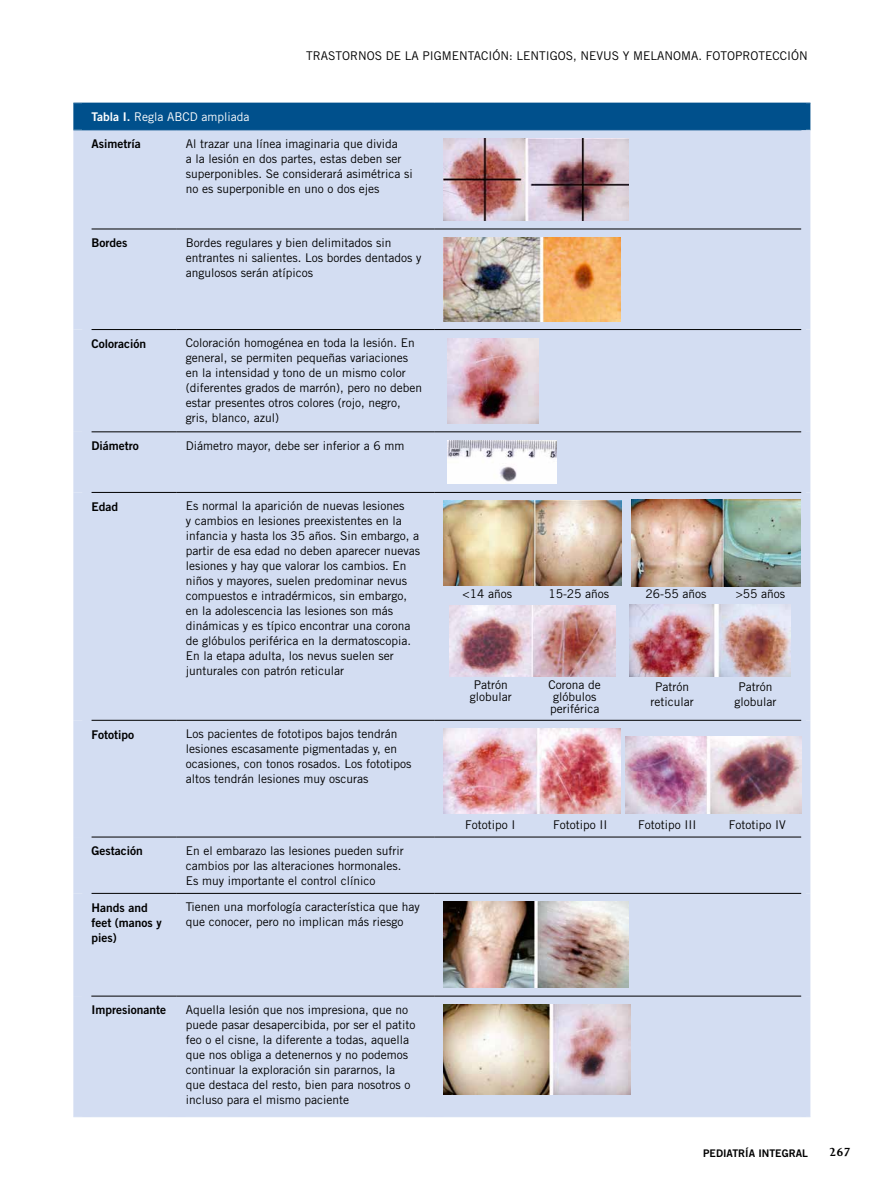
<style>
.page{position:relative;width:893px;height:1191px;background:#fff}
.page>*{position:absolute;margin:0;border:0;box-sizing:border-box;transform-origin:0 0}
.t1{font:700 13.5px "Joanna MT Std";color:#000}
.t2{font:12px/15px "Trade Gothic";color:#000}
.t3{font:12px/15px "Trade Gothic Bold Two";color:#000}
.t4{font:12px "Trade Gothic";color:#fff}
.t5{font:10.5px "Trade Gothic Bold Two";color:#000}
.s1{font-family:"Trade Gothic Bold Two"}
</style>
<div class="page">
<div style="left:82px;top:103px;width:724px;height:27px;background:#00508c"></div>
<div style="left:91px;top:130px;width:710px;height:986px;background:#d3ddf2"></div>
<div style="left:168px;top:130px;width:18px;height:99px;background:#d3ddf2"></div>
<div style="left:426px;top:130px;width:18px;height:99px;background:#d3ddf2"></div>
<div style="left:168px;top:229px;width:18px;height:100px;background:#d3ddf2"></div>
<div style="left:426px;top:229px;width:18px;height:100px;background:#d3ddf2"></div>
<div style="left:168px;top:330px;width:18px;height:101px;background:#d3ddf2"></div>
<div style="left:426px;top:330px;width:18px;height:101px;background:#d3ddf2"></div>
<div style="left:168px;top:432px;width:18px;height:60px;background:#d3ddf2"></div>
<div style="left:426px;top:432px;width:18px;height:60px;background:#d3ddf2"></div>
<div style="left:168px;top:492px;width:18px;height:228px;background:#d3ddf2"></div>
<div style="left:426px;top:492px;width:18px;height:228px;background:#d3ddf2"></div>
<div style="left:168px;top:720px;width:18px;height:117px;background:#d3ddf2"></div>
<div style="left:426px;top:720px;width:18px;height:117px;background:#d3ddf2"></div>
<div style="left:168px;top:837px;width:18px;height:56px;background:#d3ddf2"></div>
<div style="left:426px;top:837px;width:18px;height:56px;background:#d3ddf2"></div>
<div style="left:168px;top:893px;width:18px;height:103px;background:#d3ddf2"></div>
<div style="left:426px;top:893px;width:18px;height:103px;background:#d3ddf2"></div>
<div style="left:168px;top:996px;width:18px;height:120px;background:#d3ddf2"></div>
<div style="left:426px;top:996px;width:18px;height:120px;background:#d3ddf2"></div>
<hr style="left:91px;top:229px;width:86px;height:1px;background:#000">
<hr style="left:177px;top:229px;width:258px;height:1px;background:#000">
<hr style="left:435px;top:229px;width:366px;height:1px;background:#000">
<hr style="left:91px;top:329px;width:86px;height:1px;background:#000">
<hr style="left:177px;top:329px;width:258px;height:1px;background:#000">
<hr style="left:435px;top:329px;width:366px;height:1px;background:#000">
<hr style="left:91px;top:431px;width:86px;height:1px;background:#000">
<hr style="left:177px;top:431px;width:258px;height:1px;background:#000">
<hr style="left:435px;top:431px;width:366px;height:1px;background:#000">
<hr style="left:91px;top:492px;width:86px;height:1px;background:#000">
<hr style="left:177px;top:492px;width:258px;height:1px;background:#000">
<hr style="left:435px;top:492px;width:366px;height:1px;background:#000">
<hr style="left:91px;top:720px;width:86px;height:1px;background:#000">
<hr style="left:177px;top:720px;width:258px;height:1px;background:#000">
<hr style="left:435px;top:720px;width:366px;height:1px;background:#000">
<hr style="left:91px;top:836px;width:86px;height:1px;background:#000">
<hr style="left:177px;top:836px;width:258px;height:1px;background:#000">
<hr style="left:435px;top:836px;width:366px;height:1px;background:#000">
<hr style="left:91px;top:893px;width:86px;height:1px;background:#000">
<hr style="left:177px;top:893px;width:258px;height:1px;background:#000">
<hr style="left:435px;top:893px;width:366px;height:1px;background:#000">
<div style="left:73px;top:996px;width:18px;height:120px;background:#d3ddf2"></div>
<hr style="left:73px;top:1116px;width:104px;height:1px;background:#d3ddf2">
<hr style="left:177px;top:1116px;width:258px;height:1px;background:#d3ddf2">
<hr style="left:435px;top:1116px;width:375px;height:1px;background:#d3ddf2">
<div style="left:73px;top:130px;width:18px;height:99px;background:#d3ddf2"></div>
<div style="left:73px;top:229px;width:18px;height:100px;background:#d3ddf2"></div>
<div style="left:73px;top:329px;width:18px;height:103px;background:#d3ddf2"></div>
<div style="left:73px;top:432px;width:18px;height:60px;background:#d3ddf2"></div>
<div style="left:73px;top:492px;width:18px;height:228px;background:#d3ddf2"></div>
<div style="left:73px;top:720px;width:18px;height:117px;background:#d3ddf2"></div>
<div style="left:73px;top:837px;width:18px;height:56px;background:#d3ddf2"></div>
<div style="left:73px;top:893px;width:18px;height:103px;background:#d3ddf2"></div>
<hr style="left:91px;top:995px;width:86px;height:1px;background:#000">
<hr style="left:177px;top:995px;width:258px;height:1px;background:#000">
<hr style="left:435px;top:995px;width:366px;height:1px;background:#000">
<div style="left:73px;top:103px;width:18px;height:26px;background:#00508c"></div>
<hr style="left:73px;top:129px;width:104px;height:1px;background:#00508c">
<hr style="left:435px;top:129px;width:375px;height:1px;background:#00508c">
<div style="left:801px;top:130px;width:9px;height:99px;background:#d3ddf2"></div>
<div style="left:801px;top:229px;width:9px;height:100px;background:#d3ddf2"></div>
<div style="left:801px;top:329px;width:9px;height:103px;background:#d3ddf2"></div>
<div style="left:801px;top:432px;width:9px;height:60px;background:#d3ddf2"></div>
<div style="left:801px;top:492px;width:9px;height:228px;background:#d3ddf2"></div>
<div style="left:801px;top:720px;width:9px;height:117px;background:#d3ddf2"></div>
<div style="left:801px;top:837px;width:9px;height:56px;background:#d3ddf2"></div>
<div style="left:801px;top:893px;width:9px;height:103px;background:#d3ddf2"></div>
<div style="left:801px;top:996px;width:9px;height:120px;background:#d3ddf2"></div>
<div style="left:801px;top:103px;width:9px;height:26px;background:#00508c"></div>
<img style="left:444px;top:138px;width:184px;height:82px">
<img style="left:444px;top:237px;width:176px;height:84px">
<img style="left:447px;top:338px;width:92px;height:85px">
<img style="left:447px;top:440px;width:109px;height:44px">
<img style="left:444px;top:501px;width:178px;height:85px">
<img style="left:444px;top:729px;width:176px;height:84px">
<img style="left:626px;top:736px;width:175px;height:77px">
<img style="left:444px;top:902px;width:184px;height:85px">
<img style="left:444px;top:1004px;width:187px;height:90px">
<img style="left:449px;top:605px;width:167px;height:71px">
<img style="left:631px;top:500px;width:170px;height:86px">
<img style="left:630px;top:604px;width:160px;height:73px">
<p class="t2" style="left:306px;top:48px;width:503px">Trastornos de la pigmentación: lentigos, nevus y melanoma. Fotoprotección</p>
<p class="t4" style="left:91px;top:110px;width:160px"><span class="s1">Tabla I.</span> Regla ABCD ampliada</p>
<p class="t3" style="left:91px;top:136px;width:51px">Asimetría</p>
<p class="t2" style="left:186px;top:136px;width:228px">Al trazar una línea imaginaria que divida<br>a la lesión en dos partes, estas deben ser superponibles. Se considerará asimétrica si no es superponible en uno o dos ejes</p>
<p class="t3" style="left:91px;top:235px;width:37px">Bordes</p>
<p class="t2" style="left:186px;top:235px;width:237px">Bordes regulares y bien delimitados sin entrantes ni salientes. Los bordes dentados y angulosos serán atípicos</p>
<p class="t3" style="left:91px;top:336px;width:56px">Coloración</p>
<p class="t2" style="left:186px;top:335px;width:238px">Coloración homogénea en toda la lesión. En general, se permiten pequeñas variaciones en la intensidad y tono de un mismo color (diferentes grados de marrón), pero no deben estar presentes otros colores (rojo, negro, gris, blanco, azul)</p>
<p class="t3" style="left:91px;top:438px;width:49px">Diámetro</p>
<p class="t2" style="left:186px;top:438px;width:220px">Diámetro mayor, debe ser inferior a 6 mm</p>
<p class="t3" style="left:91px;top:498px;width:28px">Edad</p>
<p class="t2" style="left:186px;top:498px;width:236px">Es normal la aparición de nuevas lesiones<br>y cambios en lesiones preexistentes en la infancia y hasta los 35 años. Sin embargo, a partir de esa edad no deben aparecer nuevas lesiones y hay que valorar los cambios. En niños y mayores, suelen predominar nevus compuestos e intradérmicos, sin embargo, en la adolescencia las lesiones son más dinámicas y es típico encontrar una corona de glóbulos periférica en la dermatoscopia.<br>En la etapa adulta, los nevus suelen ser junturales con patrón reticular</p>
<p class="t3" style="left:91px;top:726px;width:44px">Fototipo</p>
<p class="t2" style="left:186px;top:726px;width:227px">Los pacientes de fototipos bajos tendrán lesiones escasamente pigmentadas y, en ocasiones, con tonos rosados. Los fototipos altos tendrán lesiones muy oscuras</p>
<p class="t3" style="left:91px;top:843px;width:53px">Gestación</p>
<p class="t2" style="left:186px;top:843px;width:219px">En el embarazo las lesiones pueden sufrir cambios por las alteraciones hormonales.<br>Es muy importante el control clínico</p>
<p class="t3" style="left:91px;top:899px;width:72px">Hands and feet (manos y pies)</p>
<p class="t2" style="left:186px;top:899px;width:235px">Tienen una morfología característica que hay que conocer, pero no implican más riesgo</p>
<p class="t3" style="left:91px;top:1002px;width:76px">Impresionante</p>
<p class="t2" style="left:186px;top:1002px;width:231px">Aquella lesión que nos impresiona, que no puede pasar desapercibida, por ser el patito feo o el cisne, la diferente a todas, aquella que nos obliga a detenernos y no podemos continuar la exploración sin pararnos, la que destaca del resto, bien para nosotros o incluso para el mismo paciente</p>
<p class="t2" style="left:463px;top:586px;width:51px">&lt;14 años</p>
<p class="t2" style="left:548px;top:586px;width:62px">15-25 años</p>
<p class="t2" style="left:470px;top:678px;width:44px;line-height:12px;text-align:center">Patrón globular</p>
<p class="t2" style="left:548px;top:678px;width:54px;line-height:12px">Corona de glóbulos periférica</p>
<p class="t2" style="left:645px;top:586px;width:62px">26-55 años</p>
<p class="t2" style="left:736px;top:586px;width:51px">&gt;55 años</p>
<p class="t2" style="left:651px;top:679px;width:45px;text-align:center">Patrón reticular</p>
<p class="t2" style="left:735px;top:679px;width:44px;text-align:center">Patrón globular</p>
<p class="t2" style="left:465px;top:816px;width:52px">Fototipo I</p>
<p class="t2" style="left:553px;top:816px;width:56px">Fototipo II</p>
<p class="t2" style="left:638px;top:816px;width:60px">Fototipo III</p>
<p class="t2" style="left:729px;top:816px;width:58px">Fototipo IV</p>
<p class="t5" style="left:703px;top:1146px;width:106px">PEDIATRÍA INTEGRAL</p>
<p class="t1" style="left:829px;top:1144px;width:23px">267</p>
</div>
